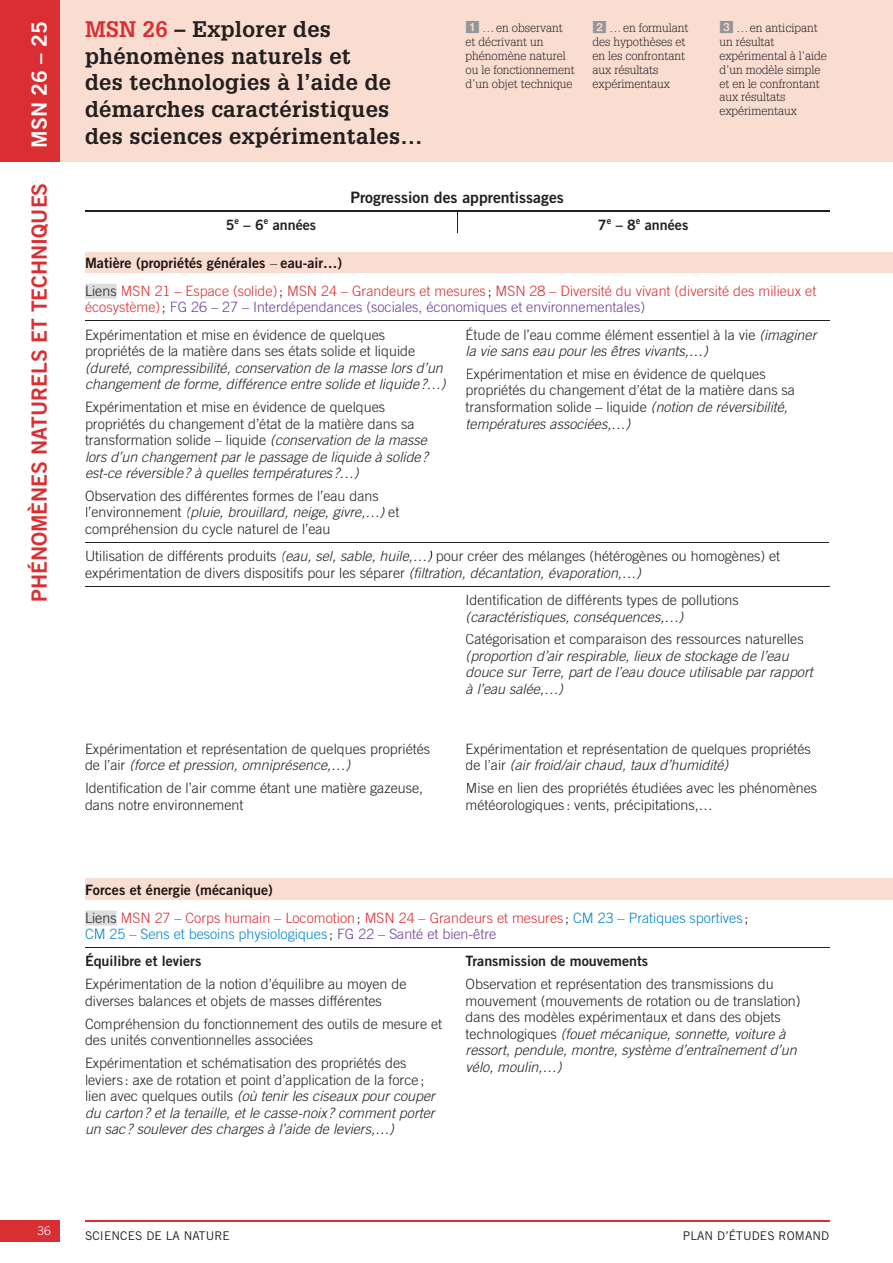
<style>
.page{position:relative;width:893px;height:1263px;background:#fff}
.page>*{position:absolute;margin:0;border:0;box-sizing:border-box;transform-origin:0 0}
.t1{font:700 22.05px/26.7px "Glypha LT Std";letter-spacing:.015em;color:#231f20}
.t2{font:21px "Trade Gothic LT Std Bd 2";color:#da2f32}
.t3{font:21px "Trade Gothic LT Std Bd 2";color:#fff}
.t4{font:15.75px "Trade Gothic LT Std Bd 2";color:#231f20}
.t5{font:300 14.25px/16.5px "Trade Gothic LT Std";color:#231f20}
.t6{font:italic 300 14.25px/16.5px "Trade Gothic LT Std";color:#231f20}
.t7{font:300 14.25px/16.5px "Trade Gothic LT Std";color:#da2f32}
.t8{font:300 14.25px/16.5px "Trade Gothic LT Std";color:#0084ca}
.t9{font:14.25px "Trade Gothic LT Std Bd 2";color:#231f20}
.t10{font:14.25px "Trade Gothic LT Std Bd 2";color:#201411}
.t11{font:300 12px/13.8px "Glypha LT Std";color:#231f20}
.t12{font:12px "Trade Gothic LT Std";letter-spacing:.01em;color:#231f20}
.t13{font:300 12px "Trade Gothic LT Std";color:#fff}
.s1{color:#da2f32}
.s2{font-family:"PER pastilles";font-weight:400;font-size:14.25px;color:#939598}
.s3{font-family:"Trade Gothic LT Std";font-weight:300;font-style:italic}
.s4{color:#231f20}
.s5{color:#6c3f99}
.s6{font-style:italic}
.s7{font-style:normal}
</style>
<div class="page">
<hr style="left:85px;top:1220px;width:744px;height:1px;background:#da2f32">
<div style="left:0;top:1220px;width:59px;height:22px;background:#da2f32"></div>
<div style="left:59px;top:0;width:834px;height:162px;background:#f9ddd1"></div>
<div style="left:0;top:0;width:59px;height:162px;background:#da2f32"></div>
<svg style="left:85px;top:252px;width:808px;height:648px"></svg>
<hr style="left:85px;top:542px;width:744px;height:1px;background:#231f20">
<div style="left:829px;top:273px;width:64px;height:8px;background:#fff"></div>
<hr style="left:829px;top:320px;width:64px;height:1px;background:#fff">
<hr style="left:829px;top:542px;width:64px;height:1px;background:#fff">
<hr style="left:829px;top:586px;width:64px;height:1px;background:#fff">
<hr style="left:829px;top:735px;width:64px;height:1px;background:#fff">
<div style="left:829px;top:870px;width:64px;height:8px;background:#fff"></div>
<div style="left:85px;top:273px;width:372px;height:8px;background:#fff"></div>
<div style="left:457px;top:273px;width:372px;height:8px;background:#fff"></div>
<hr style="left:85px;top:320px;width:744px;height:1px;background:#231f20">
<hr style="left:85px;top:586px;width:744px;height:1px;background:#231f20">
<div style="left:85px;top:870px;width:372px;height:8px;background:#fff"></div>
<div style="left:457px;top:870px;width:372px;height:8px;background:#fff"></div>
<hr style="left:85px;top:947px;width:744px;height:1px;background:#231f20">
<hr style="left:85px;top:211px;width:372px;height:1px;background:#231f20">
<hr style="left:457px;top:211px;width:372px;height:1px;background:#231f20">
<div style="left:85px;top:258px;width:180px;height:13px;background:#f9ddd1"></div>
<hr style="left:265px;top:264px;width:12px;height:4px;background:#f9ddd1">
<div style="left:281px;top:258px;width:61px;height:12px;background:#f9ddd1"></div>
<svg style="left:85px;top:284px;width:32px;height:15px"></svg>
<div style="left:86px;top:285px;width:30px;height:11px;background:#dcdddf"></div>
<div style="left:85px;top:885px;width:188px;height:13px;background:#f9ddd1"></div>
<svg style="left:85px;top:910px;width:32px;height:15px"></svg>
<div style="left:86px;top:912px;width:30px;height:10px;background:#dcdddf"></div>
<svg style="left:457px;top:212px;width:1px;height:21px"></svg>
<h1 class="t1" style="left:85px;top:18px;width:339px"><span class="s1">MSN 26</span> – Explorer des phénomènes naturels et<br>des technologies à l’aide de démarches caractéristiques des sciences expérimentales…</h1>
<p class="t11" style="left:592px;top:22px;width:97px"><span class="s2">2</span> … en formulant des hypothèses et en les confrontant aux résultats expérimentaux</p>
<p class="t11" style="left:719px;top:22px;width:109px"><span class="s2">3</span> … en anticipant un résultat expérimental à l’aide d’un modèle simple et en le confrontant aux résultats expérimentaux</p>
<p class="t11" style="left:466px;top:22px;width:111px"><span class="s2">1</span> … en observant et décrivant un phénomène naturel ou le fonctionnement d’un objet technique</p>
<h2 class="t3" style="left:32px;top:148px;width:128px;rotate:-90deg">MSN 26 – 25</h2>
<h2 class="t2" style="left:32px;top:602px;width:421px;rotate:-90deg">PHÉNOMÈNES NATURELS ET TECHNIQUES</h2>
<p class="t4" style="left:350px;top:191px;width:215px">Progression des apprentissages</p>
<p class="t9" style="left:226px;top:220px;width:92px">5<sup>e</sup> – 6<sup>e</sup> années</p>
<p class="t9" style="left:598px;top:220px;width:92px">7<sup>e</sup> – 8<sup>e</sup> années</p>
<p class="t10" style="left:85px;top:258px;width:259px">Matière (propriétés générales <span class="s3">–</span> eau-air…)</p>
<p class="t7" style="left:85px;top:284px;width:733px"><span class="s4">Liens</span> MSN 21 – Espace (solide)<span class="s4">;</span> MSN 24 – Grandeurs et mesures <span class="s4">;</span> MSN 28 – Diversité du vivant (diversité des milieux et écosystème)<span class="s4">;</span> <span class="s5">FG 26 – 27 – Interdépendances (sociales, économiques et environnementales)</span></p>
<p class="t5" style="left:85px;top:327px;width:332px">Expérimentation et mise en évidence de quelques propriétés de la matière dans ses états solide et liquide</p>
<p class="t6" style="left:85px;top:360px;width:362px">(dureté, compressibilité, conservation de la masse lors d’un changement de forme, différence entre solide et liquide ?…)</p>
<p class="t5" style="left:85px;top:400px;width:345px">Expérimentation et mise en évidence de quelques propriétés du changement d’état de la matière dans sa transformation solide – liquide <span class="s6">(conservation de la masse lors d’un changement par le passage de liquide à solide ? est-ce réversible ? à quelles températures ?…)</span></p>
<p class="t5" style="left:85px;top:489px;width:316px">Observation des différentes formes de l’eau dans l’environnement <span class="s6">(pluie, brouillard, neige, givre,…)</span> et compréhension du cycle naturel de l’eau</p>
<p class="t6" style="left:466px;top:327px;width:352px"><span class="s7">Étude de l’eau comme élément essentiel à la vie</span> (imaginer la vie sans eau pour les êtres vivants,…)</p>
<p class="t5" style="left:466px;top:367px;width:331px">Expérimentation et mise en évidence de quelques propriétés du changement d’état de la matière dans sa transformation solide – liquide <span class="s6">(notion de réversibilité, températures associées,…)</span></p>
<p class="t5" style="left:85px;top:549px;width:697px">Utilisation de différents produits <span class="s6">(eau, sel, sable, huile,…)</span> pour créer des mélanges (hétérogènes ou homogènes) et expérimentation de divers dispositifs pour les séparer <span class="s6">(filtration, décantation, évaporation,…)</span></p>
<p class="t5" style="left:466px;top:593px;width:275px">Identification de différents types de pollutions</p>
<p class="t6" style="left:466px;top:609px;width:219px">(caractéristiques, conséquences,…)</p>
<p class="t5" style="left:466px;top:632px;width:340px">Catégorisation et comparaison des ressources naturelles</p>
<p class="t6" style="left:466px;top:649px;width:349px">(proportion d’air respirable, lieux de stockage de l’eau douce sur Terre, part de l’eau douce utilisable par rapport à l’eau salée,…)</p>
<p class="t5" style="left:85px;top:742px;width:347px">Expérimentation et représentation de quelques propriétés de l’air <span class="s6">(force et pression, omniprésence,…)</span></p>
<p class="t5" style="left:85px;top:781px;width:340px">Identification de l’air comme étant une matière gazeuse, dans notre environnement</p>
<p class="t5" style="left:466px;top:742px;width:347px">Expérimentation et représentation de quelques propriétés de l’air <span class="s6">(air froid /air chaud, taux d’humidité)</span></p>
<p class="t5" style="left:466px;top:781px;width:353px">Mise en lien des propriétés étudiées avec les phénomènes météorologiques : vents, précipitations,…</p>
<p class="t10" style="left:85px;top:885px;width:189px">Forces et énergie (mécanique)</p>
<p class="t8" style="left:85px;top:910px;width:665px"><span class="s4">Liens</span> <span class="s1">MSN 27 – Corps humain – Locomotion</span><span class="s4">;</span> <span class="s1">MSN 24 – Grandeurs et mesures</span> <span class="s4">;</span> CM 23 – Pratiques sportives <span class="s4">;<br></span>CM 25 – Sens et besoins physiologiques <span class="s4">;</span> <span class="s5">FG 22 – Santé et bien-être</span></p>
<p class="t9" style="left:85px;top:956px;width:118px">Équilibre et leviers</p>
<p class="t5" style="left:85px;top:977px;width:323px">Expérimentation de la notion d’équilibre au moyen de diverses balances et objets de masses différentes</p>
<p class="t5" style="left:85px;top:1016px;width:359px">Compréhension du fonctionnement des outils de mesure et des unités conventionnelles associées</p>
<p class="t6" style="left:85px;top:1056px;width:351px"><span class="s7">Expérimentation et schématisation des propriétés des leviers : axe de rotation et point d’application de la force ; lien avec quelques outils</span> (où tenir les ciseaux pour couper du carton ? et la tenaille, et le casse-noix ? comment porter un sac ? soulever des charges à l’aide de leviers,…)</p>
<p class="t9" style="left:466px;top:956px;width:184px">Transmission de mouvements</p>
<p class="t5" style="left:466px;top:977px;width:336px">Observation et représentation des transmissions du mouvement (mouvements de rotation ou de translation) dans des modèles expérimentaux et dans des objets technologiques <span class="s6">(fouet mécanique, sonnette, voiture à ressort, pendule, montre, système d’entraînement d’un vélo, moulin,…)</span></p>
<p class="t13" style="left:38px;top:1227px;width:15px">36</p>
<p class="t12" style="left:85px;top:1231px;width:146px">SCIENCES DE LA NATURE</p>
<p class="t12" style="left:683px;top:1231px;width:148px">PLAN D’ÉTUDES ROMAND</p>
</div>
